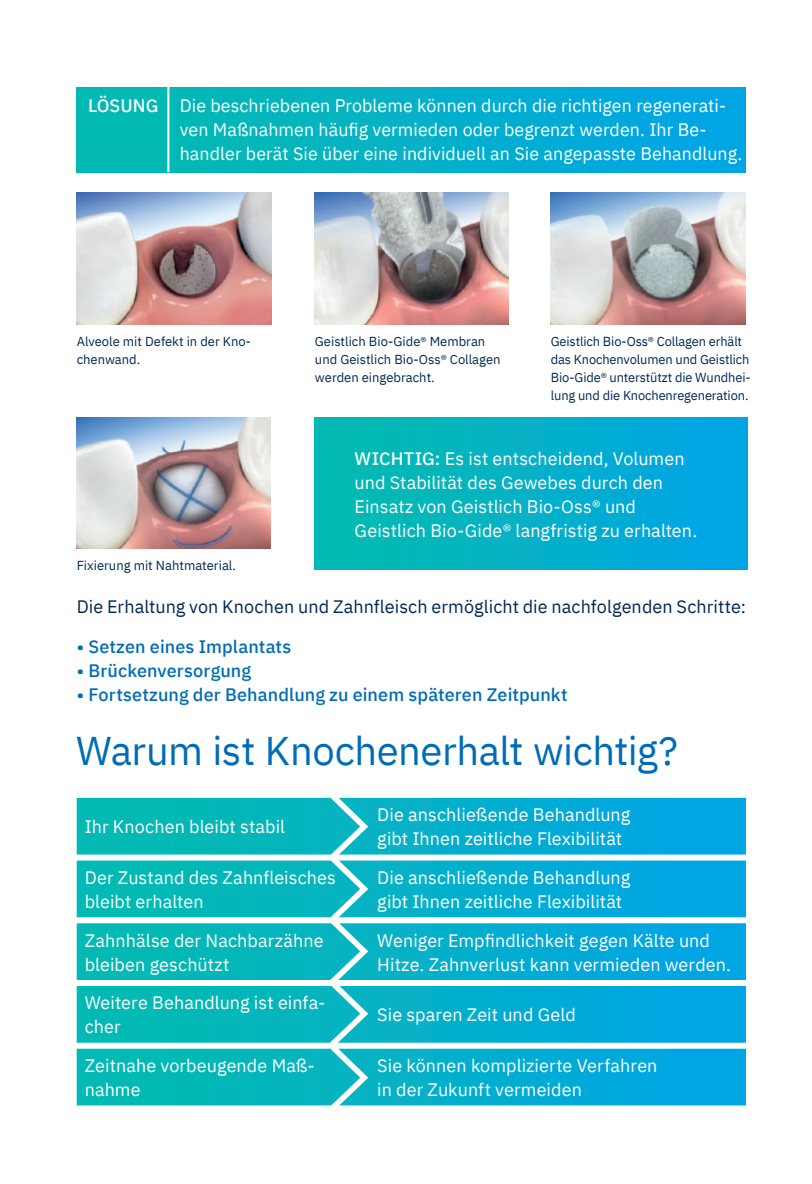
<style>
.page{position:relative;width:812px;height:1184px;background:#fff}
.page>*{position:absolute;margin:0;border:0;box-sizing:border-box;transform-origin:0 0}
.t1{font:40px "IBM Plex Sans";letter-spacing:-.01em;color:#006cb7}
.t2{font:18px/24px "IBM Plex Sans";letter-spacing:.005em;color:#fff}
.t3{font:500 18px "IBM Plex Sans";letter-spacing:.005em;color:#006cb7}
.t4{font:18px "IBM Plex Sans";letter-spacing:.005em;color:#002856}
.t5{font:13px/18px "IBM Plex Sans";letter-spacing:-.01em;color:#002856}
.s1{font-weight:500}
</style>
<div class="page">
<div style="left:77px;top:87px;width:91px;height:85px;background:#03b9b4"></div>
<div style="left:168px;top:87px;width:578px;height:85px;background:linear-gradient(to right,#05bab2,#00a4e7)"></div>
<hr style="left:167px;top:87px;width:2px;height:85px;background:#fff">
<img style="left:315px;top:193px;width:194px;height:131px">
<img style="left:77px;top:193px;width:195px;height:131px">
<img style="left:551px;top:193px;width:195px;height:131px">
<img style="left:77px;top:418px;width:194px;height:130px">
<div style="left:315px;top:418px;width:432px;height:152px;background:linear-gradient(to right,#05bcad,#00a5e6)"></div>
<svg style="left:77px;top:797px;width:669px;height:308px;background:#16b6ce"></svg>
<svg style="left:324px;top:797px;width:48px;height:309px"></svg>
<p class="t2" style="left:180px;top:93px;width:564px;text-indent:-92px"><span class="s1">LÖSUNG</span> Die beschriebenen Probleme können durch die richtigen regenerati&shy;ven Maßnahmen häufig vermieden oder begrenzt werden. Ihr Be&shy;handler berät Sie über eine individuell an Sie angepasste Behandlung.</p>
<p class="t5" style="left:77px;top:331px;width:176px">Alveole mit Defekt in der Kno&shy;chenwand.</p>
<p class="t5" style="left:77px;top:555px;width:161px">Fixierung mit Nahtmaterial.</p>
<p class="t5" style="left:315px;top:331px;width:187px">Geistlich Bio-Gide® Membran und Geistlich Bio-Oss® Collagen werden eingebracht.</p>
<p class="t5" style="left:551px;top:331px;width:200px">Geistlich Bio-Oss® Collagen erhält das Knochenvolumen und Geistlich Bio-Gide® unterstützt die Wundhei&shy;lung und die Knochenregeneration.</p>
<p class="t2" style="left:354px;top:445px;width:344px"><span class="s1">WICHTIG:</span> Es ist entscheidend, Volumen und Stabilität des Gewebes durch den Einsatz von Geistlich Bio-Oss® und Geistlich Bio- Gide® langfristig zu erhalten.</p>
<p class="t4" style="left:77px;top:593px;width:670px">Die Erhaltung von Knochen und Zahnfleisch ermöglicht die nachfolgenden Schritte:</p>
<p class="t3" style="left:77px;top:633px;width:216px">• Setzen eines Implantats</p>
<p class="t3" style="left:77px;top:657px;width:176px">• Brückenversorgung</p>
<p class="t3" style="left:77px;top:681px;width:492px">• Fortsetzung der Behandlung zu einem späteren Zeitpunkt</p>
<h1 class="t1" style="left:76px;top:720px;width:603px">Warum ist Knochenerhalt wichtig?</h1>
<p class="t2" style="left:85px;top:813px;width:202px">Ihr Knochen bleibt stabil</p>
<p class="t2" style="left:377px;top:801px;width:254px">Die anschließende Behandlung gibt Ihnen zeitliche Flexibilität</p>
<p class="t2" style="left:85px;top:864px;width:253px">Der Zustand des Zahnfleisches bleibt erhalten</p>
<p class="t2" style="left:377px;top:864px;width:254px">Die anschließende Behandlung gibt Ihnen zeitliche Flexibilität</p>
<p class="t2" style="left:85px;top:926px;width:240px">Zahnhälse der Nachbarzähne bleiben geschützt</p>
<p class="t2" style="left:377px;top:926px;width:355px">Weniger Empfindlichkeit gegen Kälte und<br>Hitze. Zahnverlust kann vermieden werden.</p>
<p class="t2" style="left:85px;top:989px;width:242px">Weitere Behandlung ist einfa&shy;cher</p>
<p class="t2" style="left:377px;top:1001px;width:200px">Sie sparen Zeit und Geld</p>
<p class="t2" style="left:85px;top:1052px;width:231px">Zeitnahe vorbeugende Maß&shy;nahme</p>
<p class="t2" style="left:377px;top:1052px;width:282px">Sie können komplizierte Verfahren in der Zukunft vermeiden</p>
</div>
